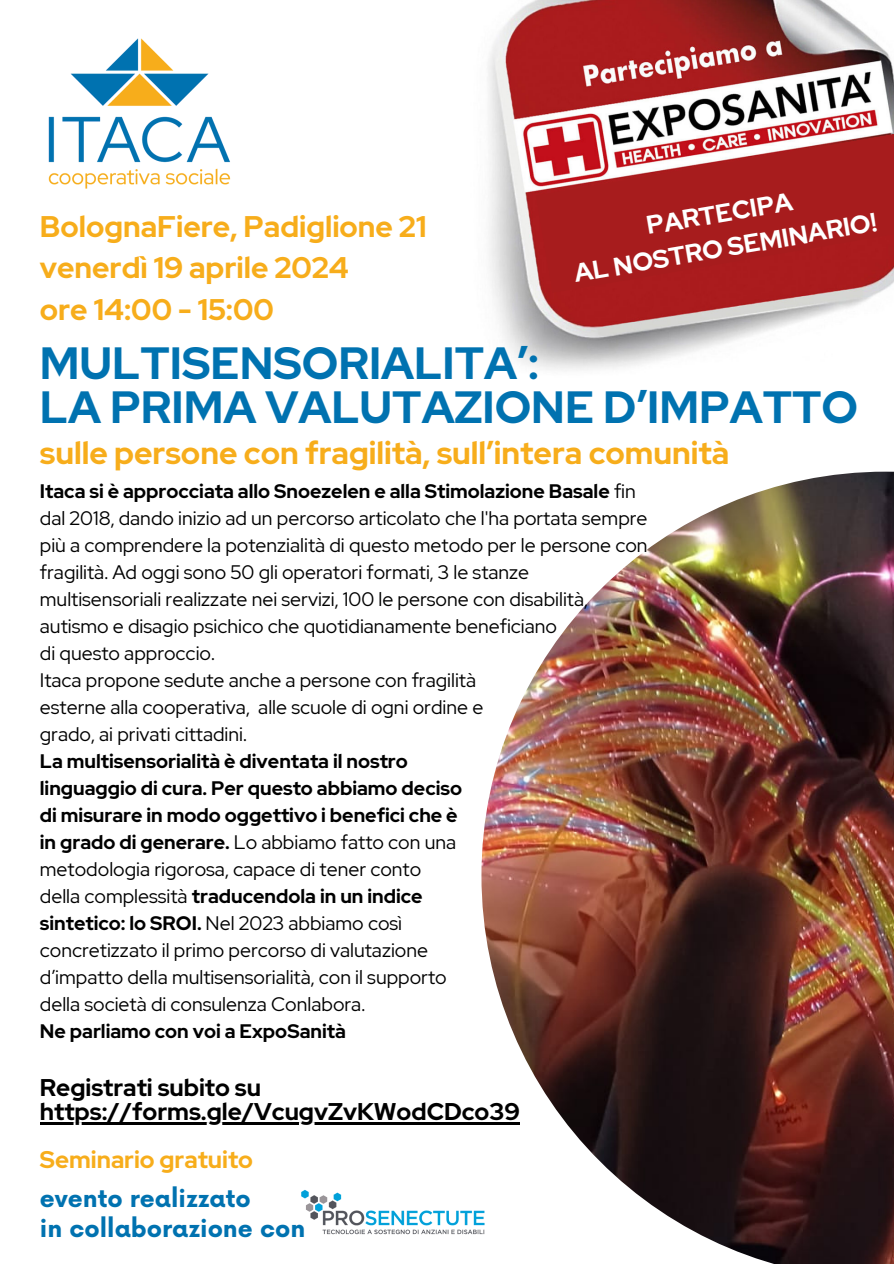
<style>
.page{position:relative;width:894px;height:1264px;background:#fff}
.page>*{position:absolute;margin:0;border:0;box-sizing:border-box;transform-origin:0 0}
.t1{font:700 45px/43.8px "Red Hat Display";color:#0072b0}
.t2{font:700 31.5px "Red Hat Display";color:#f7ad1b}
.t3{font:700 29.7px/41.4px "Red Hat Display";color:#f7ad1b}
.t4{font:700 25.5px/35px "Red Hat Display";color:#fff;text-align:center}
.t5{font:700 24.15px "Red Hat Display";color:#000}
.t6{font:700 24.15px/30.3px "Now";color:#0072b0}
.t7{font:700 24px "Red Hat Display";color:#f7ad1b}
.t8{font:19.5px/27px "Red Hat Display";color:#000}
.t9{font:700 19.5px "Red Hat Display";color:#000}
.s1{font-weight:700}
.s2{font-weight:400}
</style>
<div class="page">
<img style="left:481px;top:471px;width:412px;height:792px">
<img style="left:488px;top:0;width:405px;height:371px">
<svg style="left:535px;top:133px;width:358px;height:160px;background:#b23436"></svg>
<img style="left:48px;top:38px;width:183px;height:151px">
<hr style="left:40px;top:1122px;width:479px;height:2px;background:#000">
<img style="left:301px;top:1180px;width:191px;height:63px">
<p class="t3" style="left:40px;top:205px;width:388px">BolognaFiere, Padiglione 21 venerdì 19 aprile 2024<br>ore 14:00 - 15:00</p>
<h4 class="t4" style="left:565px;top:222px;width:308px;rotate:-10deg">PARTECIPA<br>AL NOSTRO SEMINARIO!</h4>
<h4 class="t1" style="left:40px;top:341px;width:819px">MULTISENSORIALITA’:<br>LA PRIMA VALUTAZIONE D’IMPATTO</h4>
<p class="t2" style="left:40px;top:431px;width:681px">sulle persone con fragilità, sull’intera comunità</p>
<h2 class="t8" style="left:40px;top:477px;width:609px"><span class="s1">Itaca si è approcciata allo Snoezelen e alla Stimolazione Basale</span> fin dal 2018, dando inizio ad un percorso articolato che l'ha portata sempre più a comprendere la potenzialità di questo metodo per le persone con fragilità. Ad oggi sono 50 gli operatori formati, 3 le stanze</h2>
<h1 class="t8" style="left:40px;top:585px;width:549px">multisensoriali realizzate nei servizi, 100 le persone con disabilità,</h1>
<h2 class="t8" style="left:40px;top:612px;width:518px">autismo e disagio psichico che quotidianamente beneficiano</h2>
<p class="t8" style="left:40px;top:639px;width:176px">di questo approccio.</p>
<p class="t8" style="left:40px;top:666px;width:437px">Itaca propone sedute anche a persone con fragilità</p>
<p class="t8" style="left:40px;top:693px;width:445px">esterne alla cooperativa, alle scuole di ogni ordine e</p>
<p class="t8" style="left:40px;top:720px;width:208px">grado, ai privati cittadini.</p>
<p class="t9" style="left:40px;top:748px;width:369px">La multisensorialità è diventata il nostro</p>
<p class="t9" style="left:40px;top:775px;width:423px">linguaggio di cura. Per questo abbiamo deciso</p>
<p class="t9" style="left:40px;top:802px;width:419px">di misurare in modo oggettivo i benefici che è</p>
<p class="t8" style="left:40px;top:828px;width:417px"><span class="s1">in grado di generare.</span> Lo abbiamo fatto con una</p>
<p class="t8" style="left:40px;top:855px;width:383px">metodologia rigorosa, capace di tener conto</p>
<p class="t9" style="left:40px;top:883px;width:384px"><span class="s2">della complessità</span> traducendola in un indice</p>
<p class="t8" style="left:40px;top:909px;width:363px"><span class="s1">sintetico: lo SROI.</span> Nel 2023 abbiamo così</p>
<p class="t8" style="left:40px;top:936px;width:389px">concretizzato il primo percorso di valutazione</p>
<p class="t8" style="left:40px;top:963px;width:408px">d’impatto della multisensorialità, con il supporto</p>
<p class="t8" style="left:40px;top:990px;width:327px">della società di consulenza Conlabora.</p>
<p class="t9" style="left:40px;top:1018px;width:307px">Ne parliamo con voi a ExpoSanità</p>
<p class="t5" style="left:40px;top:1071px;width:222px">Registrati subito su</p>
<p class="t5" style="left:40px;top:1095px;width:481px">https://forms.gle/VcugvZvKWodCDco39</p>
<p class="t7" style="left:40px;top:1143px;width:214px">Seminario gratuito</p>
<h4 class="t6" style="left:40px;top:1184px;width:267px">evento realizzato<br>in collaborazione con</h4>
</div>
